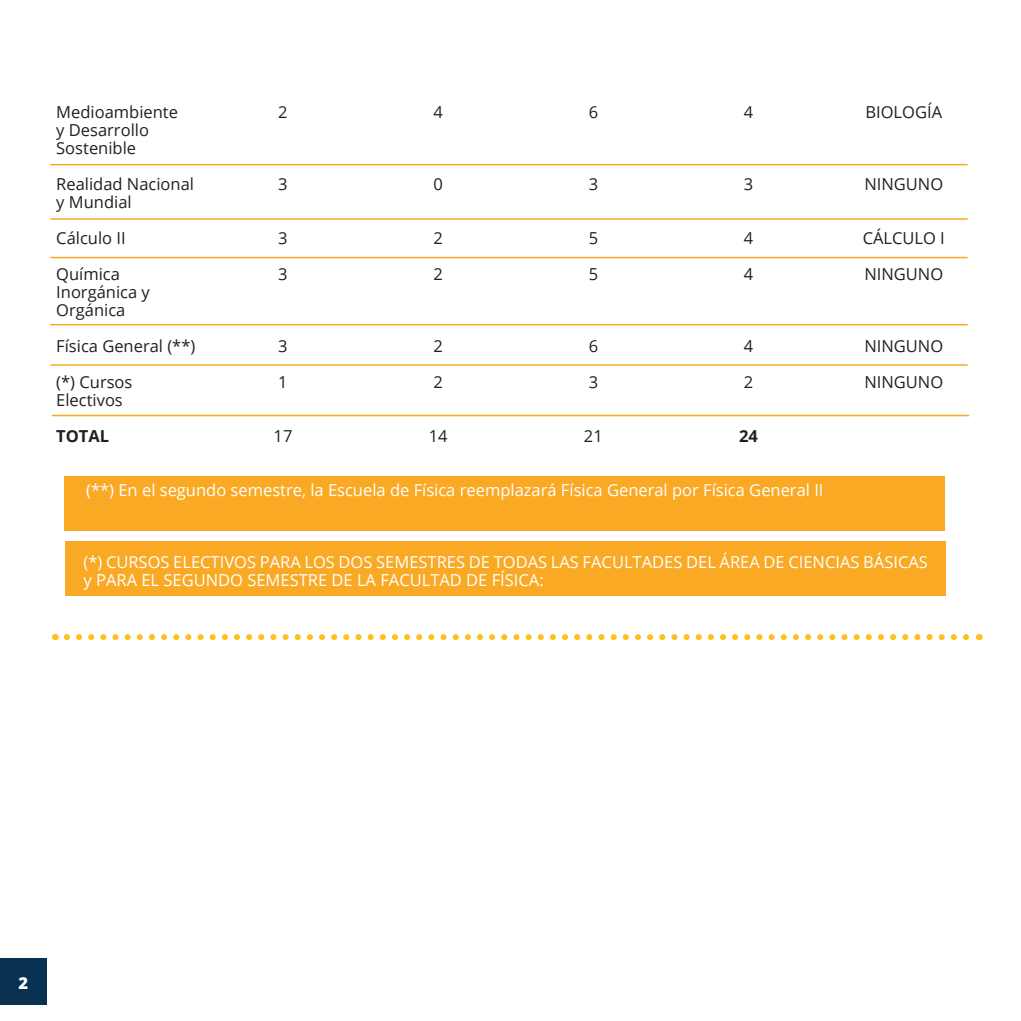
<style>
.page{position:relative;width:1021px;height:1021px;background:#fff}
.page>*{position:absolute;margin:0;border:0;box-sizing:border-box;transform-origin:0 0}
.TXT{font:16.5px/18px "Open Sans";color:#fff}
.TXT-2{font:16.5px/18px "Open Sans";color:#231f20}
.TXT-3{font:700 16.5px "Open Sans";color:#231f20}
.TXT-4{font:800 16.5px "Open Sans";color:#fff}
</style>
<div class="page">
<div style="left:0;top:957px;width:47px;height:47px;background:#083051"></div>
<svg style="left:50px;top:163px;width:920px;height:254px"></svg>
<hr style="left:50px;top:164px;width:917px;height:1px;background:#faa925">
<hr style="left:50px;top:218px;width:917px;height:2px;background:#faa925">
<hr style="left:50px;top:257px;width:917px;height:1px;background:#faa925">
<hr style="left:50px;top:324px;width:917px;height:1px;background:#faa925">
<hr style="left:50px;top:364px;width:917px;height:2px;background:#faa925">
<hr style="left:52px;top:415px;width:917px;height:1px;background:#faa925">
<div style="left:64px;top:476px;width:880px;height:54px;background:#faa925"></div>
<div style="left:65px;top:541px;width:881px;height:54px;background:#faa925"></div>
<svg style="left:67px;top:634px;width:902px;height:6px"></svg>
<p class="TXT-2" style="left:56px;top:102px;width:123px">Medioambiente y Desarrollo<br>Sostenible</p>
<p class="TXT-2" style="left:278px;top:102px;width:11px">2</p>
<p class="TXT-2" style="left:433px;top:102px;width:11px">4</p>
<p class="TXT-2" style="left:588px;top:102px;width:11px">6</p>
<p class="TXT-2" style="left:744px;top:102px;width:11px">4</p>
<p class="TXT-2" style="left:865px;top:102px;width:78px">BIOLOGÍA</p>
<p class="TXT-2" style="left:56px;top:174px;width:139px">Realidad Nacional y Mundial</p>
<p class="TXT-2" style="left:278px;top:174px;width:11px">3</p>
<p class="TXT-2" style="left:433px;top:174px;width:11px">0</p>
<p class="TXT-2" style="left:588px;top:174px;width:11px">3</p>
<p class="TXT-2" style="left:744px;top:174px;width:11px">3</p>
<p class="TXT-2" style="left:864px;top:174px;width:80px">NINGUNO</p>
<p class="TXT-2" style="left:56px;top:228px;width:71px">Cálculo II</p>
<p class="TXT-2" style="left:278px;top:228px;width:11px">3</p>
<p class="TXT-2" style="left:433px;top:228px;width:11px">2</p>
<p class="TXT-2" style="left:588px;top:228px;width:11px">5</p>
<p class="TXT-2" style="left:744px;top:228px;width:11px">4</p>
<p class="TXT-2" style="left:862px;top:228px;width:84px">CÁLCULO I</p>
<p class="TXT-2" style="left:56px;top:264px;width:95px">Química<br>Inorgánica y<br>Orgánica</p>
<p class="TXT-2" style="left:278px;top:264px;width:11px">3</p>
<p class="TXT-2" style="left:433px;top:264px;width:11px">2</p>
<p class="TXT-2" style="left:588px;top:264px;width:11px">5</p>
<p class="TXT-2" style="left:744px;top:264px;width:11px">4</p>
<p class="TXT-2" style="left:864px;top:264px;width:80px">NINGUNO</p>
<p class="TXT-2" style="left:56px;top:336px;width:141px">Física General (**)</p>
<p class="TXT-2" style="left:278px;top:336px;width:11px">3</p>
<p class="TXT-2" style="left:433px;top:336px;width:11px">2</p>
<p class="TXT-2" style="left:588px;top:336px;width:11px">6</p>
<p class="TXT-2" style="left:744px;top:336px;width:11px">4</p>
<p class="TXT-2" style="left:864px;top:336px;width:80px">NINGUNO</p>
<p class="TXT-2" style="left:56px;top:372px;width:78px">(*) Cursos<br>Electivos</p>
<p class="TXT-2" style="left:278px;top:372px;width:11px">1</p>
<p class="TXT-2" style="left:433px;top:372px;width:11px">2</p>
<p class="TXT-2" style="left:588px;top:372px;width:11px">3</p>
<p class="TXT-2" style="left:744px;top:372px;width:11px">2</p>
<p class="TXT-2" style="left:864px;top:372px;width:80px">NINGUNO</p>
<p class="TXT-3" style="left:56px;top:424px;width:54px">TOTAL</p>
<p class="TXT-2" style="left:273px;top:426px;width:20px">17</p>
<p class="TXT-2" style="left:429px;top:426px;width:20px">14</p>
<p class="TXT-2" style="left:584px;top:426px;width:20px">21</p>
<p class="TXT-3" style="left:739px;top:424px;width:20px">24</p>
<p class="TXT" style="left:86px;top:480px;width:739px">(**) En el segundo semestre, la Escuela de Física reemplazará Física General por Física General II</p>
<p class="TXT" style="left:83px;top:552px;width:846px">(*) CURSOS ELECTIVOS PARA LOS DOS SEMESTRES DE TODAS LAS FACULTADES DEL ÁREA DE CIENCIAS BÁSICAS y PARA EL SEGUNDO SEMESTRE DE LA FACULTAD DE FÍSICA:</p>
<p class="TXT-4" style="left:19px;top:970px;width:11px">2</p>
</div>
